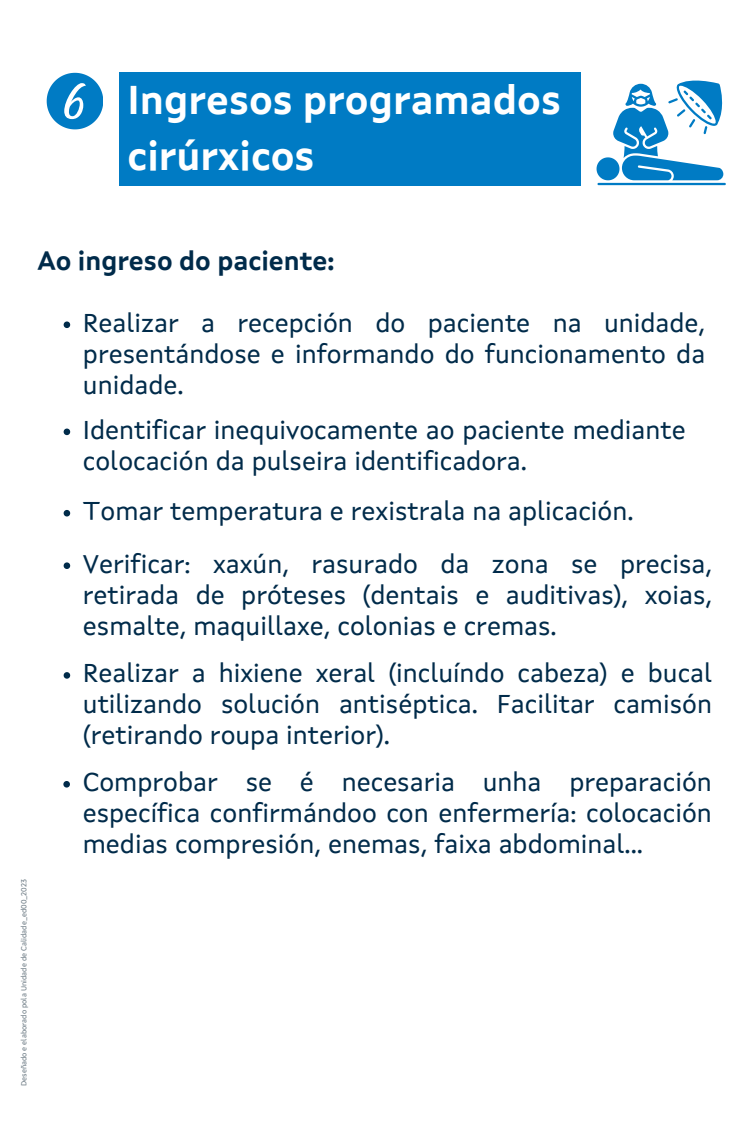
<style>
.page{position:relative;width:750px;height:1125px;background:#fff}
.page>*{position:absolute;margin:0;border:0;box-sizing:border-box;transform-origin:0 0}
.t1{font:700 40px/55.2px "Xunta Sans";color:#fff}
.t2{font:26.25px/31px "Xunta Sans";color:#002b4a;text-align:justify}
.t3{font:700 26.25px "Xunta Sans";color:#002b4a}
.t4{font:7.5px "Xunta Sans";color:#66757f}
</style>
<div class="page">
<div style="left:119px;top:72px;width:462px;height:113px;background:#007bc4"></div>
<svg style="left:47px;top:73px;width:56px;height:56px"></svg>
<hr style="left:597px;top:183px;width:129px;height:2px;background:#007bc4">
<svg style="left:597px;top:80px;width:127px;height:100px"></svg>
<svg style="left:64px;top:510px;width:6px;height:7px"></svg>
<svg style="left:63px;top:781px;width:7px;height:7px"></svg>
<svg style="left:64px;top:322px;width:6px;height:6px"></svg>
<svg style="left:64px;top:429px;width:6px;height:6px"></svg>
<svg style="left:64px;top:562px;width:6px;height:7px"></svg>
<svg style="left:64px;top:672px;width:6px;height:7px"></svg>
<p class="t1" style="left:128px;top:76px;width:435px">Ingresos programados cirúrxicos</p>
<p class="t3" style="left:37px;top:250px;width:299px">Ao ingreso do paciente:</p>
<p class="t4" style="left:21px;top:1086px;width:208px;rotate:-90deg">Deseñado e elaborado pola Unidade de Calidade_ed00_2023</p>
<p class="t2" style="left:83px;top:309px;width:624px">Realizar a recepción do paciente na unidade, presentándose e informando do funcionamento da unidade.</p>
<p class="t2" style="left:83px;top:416px;width:604px">Identificar inequivocamente ao paciente mediante colocación da pulseira identificadora.</p>
<p class="t2" style="left:83px;top:498px;width:552px">Tomar temperatura e rexistrala na aplicación.</p>
<p class="t2" style="left:83px;top:550px;width:631px">Verificar: xaxún, rasurado da zona se precisa, retirada de próteses (dentais e auditivas), xoias, esmalte, maquillaxe, colonias e cremas.</p>
<p class="t2" style="left:83px;top:660px;width:631px">Realizar a hixiene xeral (incluíndo cabeza) e bucal utilizando solución antiséptica. Facilitar camisón (retirando roupa interior).</p>
<p class="t2" style="left:83px;top:769px;width:631px">Comprobar se é necesaria unha preparación específica confirmándoo con enfermería: colocación medias compresión, enemas, faixa abdominal...</p>
</div>
